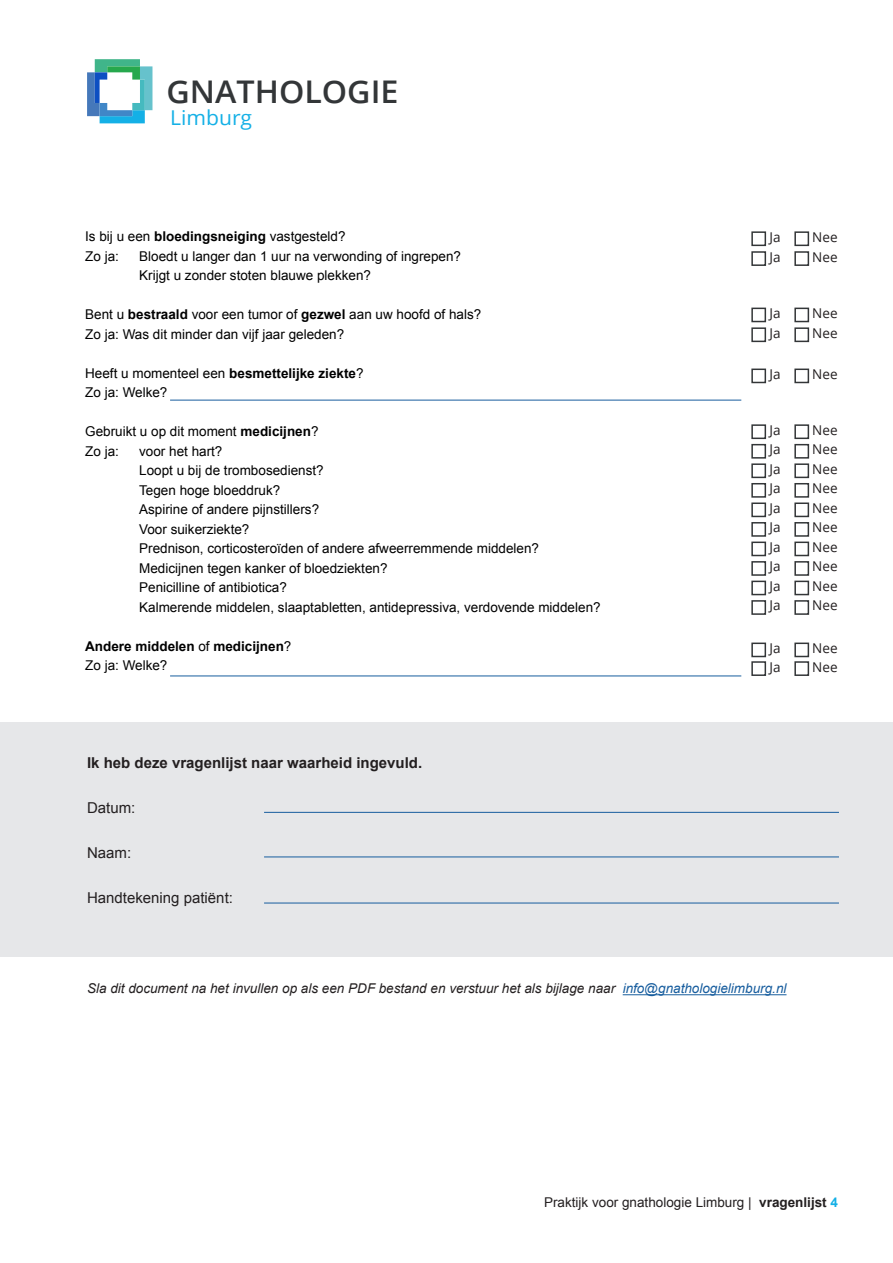
<style>
.page{position:relative;width:893px;height:1263px;background:#fff}
.page>*{position:absolute;margin:0;border:0;box-sizing:border-box;transform-origin:0 0}
.t1{font:600 31.2px "Open Sans";color:#333638}
.t2{font:20.4px "Open Sans";color:#14b0e6}
.t3{font:700 15px "Arial";color:#231f20}
.t4{font:15px "Arial";color:#231f20}
.t5{font:13.5px "Arial";color:#000001}
.t6{font:italic 13.5px "Arial";color:#231f20}
.t7{font:13.5px "Open Sans";color:#231f20}
.t8{font:13.5px "Arial";color:#231f20}
.t9{font:700 13.5px "Arial";color:#000001}
.s1{font-weight:700}
.s2{font-weight:400}
.s3{color:#175d9e}
.s4{font-weight:700;color:#14b0e6}
</style>
<div class="page">
<svg style="left:87px;top:59px;width:65px;height:64px"></svg>
<div style="left:794px;top:231px;width:15px;height:15px;border:2px solid #333638"></div>
<div style="left:751px;top:231px;width:15px;height:15px;border:2px solid #333638"></div>
<div style="left:794px;top:661px;width:15px;height:15px;border:2px solid #333638"></div>
<div style="left:751px;top:661px;width:15px;height:15px;border:2px solid #333638"></div>
<div style="left:794px;top:327px;width:15px;height:15px;border:2px solid #333638"></div>
<div style="left:751px;top:327px;width:15px;height:15px;border:2px solid #333638"></div>
<div style="left:794px;top:444px;width:15px;height:15px;border:2px solid #333638"></div>
<div style="left:751px;top:444px;width:15px;height:15px;border:2px solid #333638"></div>
<div style="left:794px;top:424px;width:15px;height:15px;border:2px solid #333638"></div>
<div style="left:751px;top:424px;width:15px;height:15px;border:2px solid #333638"></div>
<div style="left:794px;top:581px;width:15px;height:14px;border:2px solid #333638"></div>
<div style="left:751px;top:581px;width:15px;height:14px;border:2px solid #333638"></div>
<div style="left:794px;top:502px;width:15px;height:15px;border:2px solid #333638"></div>
<div style="left:751px;top:502px;width:15px;height:15px;border:2px solid #333638"></div>
<div style="left:794px;top:251px;width:15px;height:15px;border:2px solid #333638"></div>
<div style="left:751px;top:251px;width:15px;height:15px;border:2px solid #333638"></div>
<div style="left:794px;top:642px;width:15px;height:15px;border:2px solid #333638"></div>
<div style="left:751px;top:642px;width:15px;height:15px;border:2px solid #333638"></div>
<div style="left:794px;top:369px;width:15px;height:14px;border:2px solid #333638"></div>
<div style="left:751px;top:369px;width:15px;height:14px;border:2px solid #333638"></div>
<div style="left:794px;top:463px;width:15px;height:15px;border:2px solid #333638"></div>
<div style="left:751px;top:463px;width:15px;height:15px;border:2px solid #333638"></div>
<div style="left:794px;top:600px;width:15px;height:15px;border:2px solid #333638"></div>
<div style="left:751px;top:600px;width:15px;height:15px;border:2px solid #333638"></div>
<div style="left:794px;top:542px;width:15px;height:14px;border:2px solid #333638"></div>
<div style="left:751px;top:542px;width:15px;height:14px;border:2px solid #333638"></div>
<div style="left:794px;top:522px;width:15px;height:15px;border:2px solid #333638"></div>
<div style="left:751px;top:522px;width:15px;height:15px;border:2px solid #333638"></div>
<div style="left:794px;top:483px;width:15px;height:15px;border:2px solid #333638"></div>
<div style="left:751px;top:483px;width:15px;height:15px;border:2px solid #333638"></div>
<div style="left:794px;top:561px;width:15px;height:15px;border:2px solid #333638"></div>
<div style="left:751px;top:561px;width:15px;height:15px;border:2px solid #333638"></div>
<div style="left:794px;top:308px;width:15px;height:14px;border:2px solid #333638"></div>
<div style="left:751px;top:308px;width:15px;height:14px;border:2px solid #333638"></div>
<hr style="left:170px;top:400px;width:571px;height:1px;background:#175d9e">
<hr style="left:170px;top:675px;width:571px;height:1px;background:#175d9e">
<div style="left:0;top:722px;width:893px;height:235px;background:#e6e7e9"></div>
<hr style="left:264px;top:903px;width:575px;height:1px;background:#175d9e">
<hr style="left:264px;top:856px;width:575px;height:1px;background:#175d9e">
<hr style="left:264px;top:812px;width:575px;height:1px;background:#175d9e">
<hr style="left:623px;top:994px;width:163px;height:1px;background:#175d9e">
<h1 class="t1" style="left:167px;top:70px;width:234px">GNATHOLOGIE</h1>
<h2 class="t2" style="left:170px;top:103px;width:84px">Limburg</h2>
<p class="t5" style="left:85px;top:228px;width:262px">Is bij u een <span class="s1">bloedingsneiging</span> vastgesteld?</p>
<p class="t5" style="left:85px;top:247px;width:35px">Zo ja:</p>
<p class="t5" style="left:139px;top:247px;width:323px">Bloedt u langer dan 1 uur na verwonding of ingrepen?</p>
<p class="t5" style="left:139px;top:267px;width:233px">Krijgt u zonder stoten blauwe plekken?</p>
<p class="t5" style="left:85px;top:306px;width:398px">Bent u <span class="s1">bestraald</span> voor een tumor of <span class="s1">gezwel</span> aan uw hoofd of hals?</p>
<p class="t5" style="left:85px;top:325px;width:261px">Zo ja: Was dit minder dan vijf jaar geleden?</p>
<p class="t5" style="left:85px;top:364px;width:280px">Heeft u momenteel een <span class="s1">besmettelijke ziekte</span>?</p>
<p class="t5" style="left:85px;top:384px;width:84px">Zo ja: Welke?</p>
<p class="t5" style="left:85px;top:423px;width:235px">Gebruikt u op dit moment <span class="s1">medicijnen</span>?</p>
<p class="t5" style="left:85px;top:442px;width:35px">Zo ja:</p>
<p class="t5" style="left:139px;top:442px;width:85px">voor het hart?</p>
<p class="t5" style="left:139px;top:462px;width:186px">Loopt u bij de trombosedienst?</p>
<p class="t5" style="left:139px;top:481px;width:143px">Tegen hoge bloeddruk?</p>
<p class="t5" style="left:139px;top:501px;width:182px">Aspirine of andere pijnstillers?</p>
<p class="t5" style="left:139px;top:520px;width:112px">Voor suikerziekte?</p>
<p class="t5" style="left:139px;top:540px;width:401px">Prednison, corticosteroïden of andere afweerremmende middelen?</p>
<p class="t5" style="left:139px;top:559px;width:250px">Medicijnen tegen kanker of bloedziekten?</p>
<p class="t5" style="left:139px;top:579px;width:149px">Penicilline of antibiotica?</p>
<p class="t5" style="left:139px;top:598px;width:463px">Kalmerende middelen, slaaptabletten, antidepressiva, verdovende middelen?</p>
<p class="t9" style="left:85px;top:637px;width:208px">Andere middelen <span class="s2">of</span> medicijnen<span class="s2">?</span></p>
<p class="t5" style="left:85px;top:657px;width:84px">Zo ja: Welke?</p>
<p class="t3" style="left:87px;top:753px;width:337px">Ik heb deze vragenlijst naar waarheid ingevuld.</p>
<p class="t4" style="left:87px;top:798px;width:50px">Datum:</p>
<p class="t4" style="left:87px;top:843px;width:46px">Naam:</p>
<p class="t4" style="left:87px;top:888px;width:147px">Handtekening patiënt:</p>
<p class="t7" style="left:770px;top:228px;width:13px">Ja</p>
<p class="t7" style="left:812px;top:228px;width:27px">Nee</p>
<p class="t7" style="left:770px;top:247px;width:13px">Ja</p>
<p class="t7" style="left:812px;top:247px;width:27px">Nee</p>
<p class="t7" style="left:770px;top:304px;width:13px">Ja</p>
<p class="t7" style="left:812px;top:304px;width:27px">Nee</p>
<p class="t7" style="left:770px;top:324px;width:13px">Ja</p>
<p class="t7" style="left:812px;top:324px;width:27px">Nee</p>
<p class="t7" style="left:770px;top:365px;width:13px">Ja</p>
<p class="t7" style="left:812px;top:365px;width:27px">Nee</p>
<p class="t7" style="left:770px;top:421px;width:13px">Ja</p>
<p class="t7" style="left:812px;top:421px;width:27px">Nee</p>
<p class="t7" style="left:770px;top:440px;width:13px">Ja</p>
<p class="t7" style="left:812px;top:440px;width:27px">Nee</p>
<p class="t7" style="left:770px;top:460px;width:13px">Ja</p>
<p class="t7" style="left:812px;top:460px;width:27px">Nee</p>
<p class="t7" style="left:770px;top:479px;width:13px">Ja</p>
<p class="t7" style="left:812px;top:479px;width:27px">Nee</p>
<p class="t7" style="left:770px;top:499px;width:13px">Ja</p>
<p class="t7" style="left:812px;top:499px;width:27px">Nee</p>
<p class="t7" style="left:770px;top:518px;width:13px">Ja</p>
<p class="t7" style="left:812px;top:518px;width:27px">Nee</p>
<p class="t7" style="left:770px;top:538px;width:13px">Ja</p>
<p class="t7" style="left:812px;top:538px;width:27px">Nee</p>
<p class="t7" style="left:770px;top:557px;width:13px">Ja</p>
<p class="t7" style="left:812px;top:557px;width:27px">Nee</p>
<p class="t7" style="left:770px;top:577px;width:13px">Ja</p>
<p class="t7" style="left:812px;top:577px;width:27px">Nee</p>
<p class="t7" style="left:770px;top:596px;width:13px">Ja</p>
<p class="t7" style="left:812px;top:596px;width:27px">Nee</p>
<p class="t7" style="left:770px;top:639px;width:13px">Ja</p>
<p class="t7" style="left:812px;top:639px;width:27px">Nee</p>
<p class="t7" style="left:770px;top:657px;width:13px">Ja</p>
<p class="t7" style="left:812px;top:657px;width:27px">Nee</p>
<p class="t6" style="left:87px;top:980px;width:701px">Sla dit document na het invullen op als een PDF bestand en verstuur het als bijlage naar <span class="s3">info@gnathologielimburg.nl</span></p>
<p class="t8" style="left:544px;top:1193px;width:295px">Praktijk voor gnathologie Limburg | <span class="s1">vragenlijst</span> <span class="s4">4</span></p>
</div>
